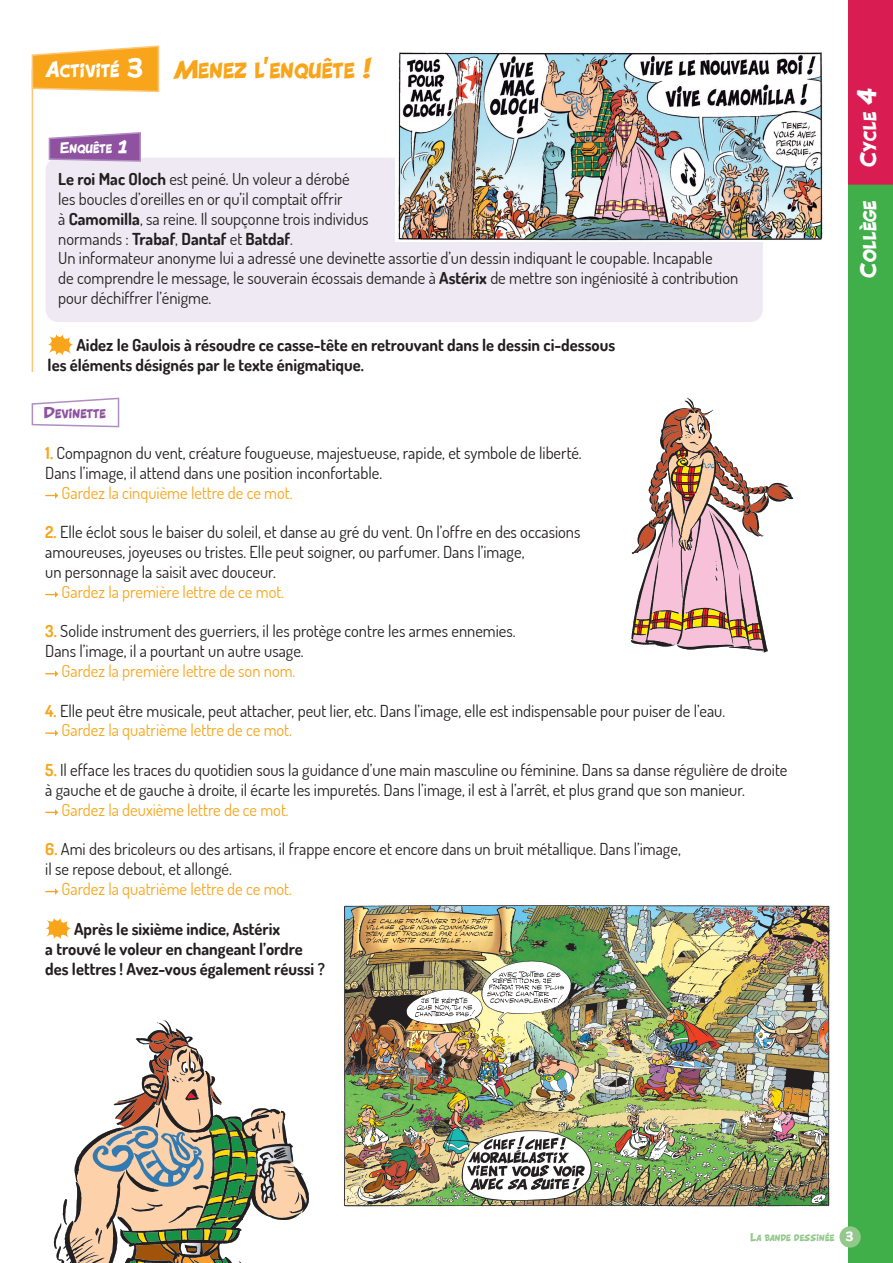
<style>
.page{position:relative;width:893px;height:1263px;background:#fff}
.page>*{position:absolute;margin:0;border:0;box-sizing:border-box;transform-origin:0 0}
.t1{font:28.5px "Uderzo Ti TR";color:#f9a51b}
.t2{font:24px "Uderzo Ti TR";color:#fff}
.t3{font:16.5px/19.8px "Dosis";color:#231f20}
.t4{font:700 16.5px/19.8px "Dosis";color:#231f20}
.t5{font:16.5px "Dosis";color:#f9a51b}
.t6{font:16.5px "Uderzo Ti TR";color:#8e52a1}
.t7{font:16.5px "Uderzo Ti TR";color:#fff}
.t8{font:12px "Uderzo Ti TR";color:#92c889}
.s1{font-size:24px;color:#fff}
.s2{font-weight:700}
.s3{font-weight:700;color:#f9a51b}
.s4{color:#f9a51b}
.s5{color:#fff}
</style>
<div class="page">
<div style="left:848px;top:0;width:45px;height:1263px;background:#40ae49"></div>
<div style="left:848px;top:0;width:45px;height:185px;background:#d91c52"></div>
<svg style="left:631px;top:398px;width:162px;height:254px"></svg>
<img style="left:344px;top:905px;width:486px;height:302px">
<svg style="left:53px;top:1020px;width:256px;height:243px"></svg>
<svg style="left:31px;top:45px;width:129px;height:48px;background:#fab647"></svg>
<hr style="left:32px;top:69px;width:1px;height:303px;background:#fdc778">
<svg style="left:48px;top:334px;width:25px;height:21px"></svg>
<div style="left:45px;top:158px;width:718px;height:164px;background:#efe9f3;border-radius:13px"></div>
<svg style="left:48px;top:132px;width:93px;height:30px;background:#a170b1"></svg>
<svg style="left:31px;top:397px;width:89px;height:31px"></svg>
<svg style="left:45px;top:492px;width:13px;height:7px"></svg>
<svg style="left:45px;top:591px;width:13px;height:7px"></svg>
<svg style="left:45px;top:670px;width:13px;height:7px"></svg>
<svg style="left:45px;top:730px;width:13px;height:6px"></svg>
<svg style="left:45px;top:809px;width:13px;height:7px"></svg>
<svg style="left:45px;top:888px;width:13px;height:7px"></svg>
<svg style="left:45px;top:918px;width:26px;height:21px"></svg>
<img style="left:395px;top:52px;width:428px;height:189px">
<div style="left:839px;top:1226px;width:22px;height:21px;background:#92c889;border-radius:50%"></div>
<h1 class="t1" style="left:45px;top:54px;width:328px"><span class="s1">Activité 3</span> Menez l’enquête !</h1>
<p class="t7" style="left:60px;top:139px;width:70px">Enquête 1</p>
<p class="t3" style="left:58px;top:169px;width:681px"><span class="s2">Le roi Mac Oloch</span> est peiné. Un voleur a dérobé<br>les boucles d’oreilles en or qu’il comptait offrir<br>à <span class="s2">Camomilla</span>, sa reine. Il soupçonne trois individus<br>normands : <span class="s2">Trabaf</span>, <span class="s2">Dantaf</span> et <span class="s2">Batdaf</span>.<br>Un informateur anonyme lui a adressé une devinette assortie d’un dessin indiquant le coupable. Incapable<br>de comprendre le message, le souverain écossais demande à <span class="s2">Astérix</span> de mettre son ingéniosité à contribution pour déchiffrer l’énigme.</p>
<p class="t4" style="left:48px;top:335px;width:569px;text-indent:29px">Aidez le Gaulois à résoudre ce casse-tête en retrouvant dans le dessin ci-dessous les éléments désignés par le texte énigmatique.</p>
<p class="t6" style="left:44px;top:404px;width:63px">Devinette</p>
<p class="t3" style="left:45px;top:443px;width:538px"><span class="s3">1.</span> Compagnon du vent, créature fougueuse, majestueuse, rapide, et symbole de liberté.<br>Dans l’image, il attend dans une position inconfortable.</p>
<p class="t5" style="left:62px;top:482px;width:232px">Gardez la cinquième lettre de ce mot.</p>
<p class="t3" style="left:45px;top:522px;width:537px"><span class="s3">2.</span> Elle éclot sous le baiser du soleil, et danse au gré du vent. On l’offre en des occasions amoureuses, joyeuses ou tristes. Elle peut soigner, ou parfumer. Dans l’image,<br>un personnage la saisit avec douceur.</p>
<p class="t5" style="left:62px;top:581px;width:224px">Gardez la première lettre de ce mot.</p>
<p class="t3" style="left:45px;top:621px;width:472px"><span class="s3">3.</span> Solide instrument des guerriers, il les protège contre les armes ennemies.<br>Dans l’image, il a pourtant un autre usage.</p>
<p class="t5" style="left:62px;top:660px;width:235px">Gardez la première lettre de son nom.</p>
<p class="t3" style="left:62px;top:700px;width:665px;text-indent:-16px"><span class="s3">4.</span> Elle peut être musicale, peut attacher, peut lier, etc. Dans l’image, elle est indispensable pour puiser de l’eau.<br><span class="s4">Gardez la quatrième lettre de ce mot.</span></p>
<p class="t3" style="left:45px;top:760px;width:743px"><span class="s3">5.</span> Il efface les traces du quotidien sous la guidance d’une main masculine ou féminine. Dans sa danse régulière de droite à gauche et de gauche à droite, il écarte les impuretés. Dans l’image, il est à l’arrêt, et plus grand que son manieur.</p>
<p class="t5" style="left:62px;top:799px;width:229px">Gardez la deuxième lettre de ce mot.</p>
<p class="t3" style="left:45px;top:839px;width:637px"><span class="s3">6.</span> Ami des bricoleurs ou des artisans, il frappe encore et encore dans un bruit métallique. Dans l’image, il se repose debout, et allongé.</p>
<p class="t5" style="left:62px;top:878px;width:232px">Gardez la quatrième lettre de ce mot.</p>
<p class="t4" style="left:45px;top:919px;width:281px;text-indent:29px">Après le sixième indice, Astérix<br>a trouvé le voleur en changeant l’ordre des lettres ! Avez-vous également réussi ?</p>
<h2 class="t2" style="left:856px;top:167px;width:80px;rotate:-90deg">Cycle 4</h2>
<h2 class="t2" style="left:856px;top:278px;width:79px;rotate:-90deg">Collège</h2>
<p class="t8" style="left:750px;top:1230px;width:105px">La bande dessinée <span class="s5">3</span></p>
</div>
